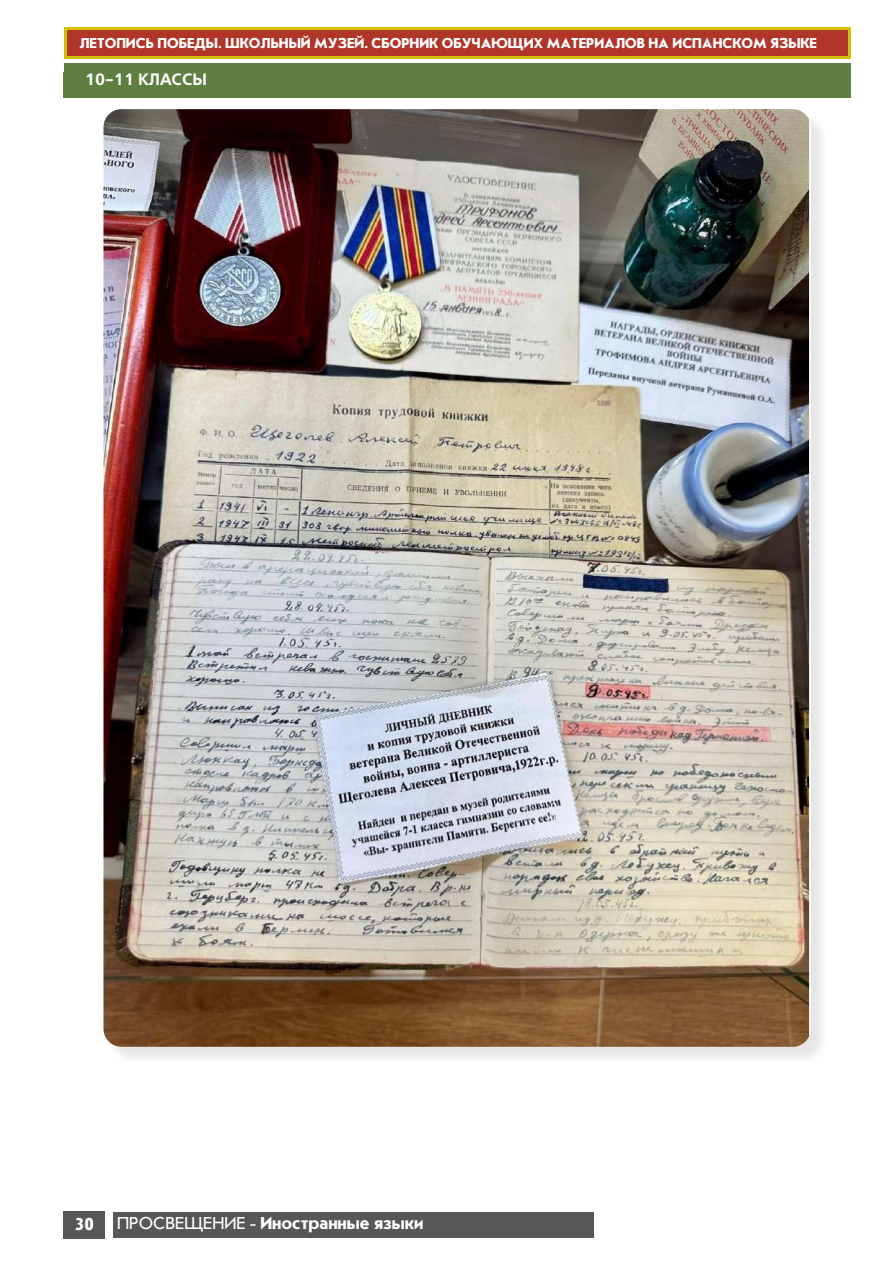
<style>
.page{position:relative;width:893px;height:1263px;background:#fff}
.page>*{position:absolute;margin:0;border:0;box-sizing:border-box;transform-origin:0 0}
.t1{font:700 18px "Journal Sans C";color:#fff}
.t2{font:700 16.5px "Free Set C";color:#fff}
.t3{font:700 15px "Journal Sans C";color:#fff}
.s1{font-weight:400}
</style>
<div class="page">
<div style="left:64px;top:64px;width:786px;height:34px;background:#5e7f41"></div>
<div style="left:64px;top:1211px;width:41px;height:27px;background:#575756"></div>
<div style="left:113px;top:1212px;width:480px;height:25px;background:#575756"></div>
<svg style="left:64px;top:27px;width:786px;height:31px;background:#cba90a"></svg>
<div style="left:67px;top:30px;width:780px;height:25px;background:#b0362a"></div>
<div style="left:106px;top:112px;width:723px;height:953px;background:#000;opacity:.1"></div>
<img style="left:103px;top:109px;width:706px;height:938px">
<p class="t3" style="left:80px;top:36px;width:739px">ЛЕТОПИСЬ ПОБЕДЫ. ШКОЛЬНЫЙ МУЗЕЙ. СБОРНИК ОБУЧАЮЩИХ МАТЕРИАЛОВ НА ИСПАНСКОМ ЯЗЫКЕ</p>
<p class="t2" style="left:85px;top:69px;width:123px">10-11 КЛАССЫ</p>
<p class="t1" style="left:75px;top:1215px;width:20px">30</p>
<p class="t1" style="left:117px;top:1214px;width:308px"><span class="s1">ПРОСВЕЩЕНИЕ -</span> Иностранные языки</p>
</div>
